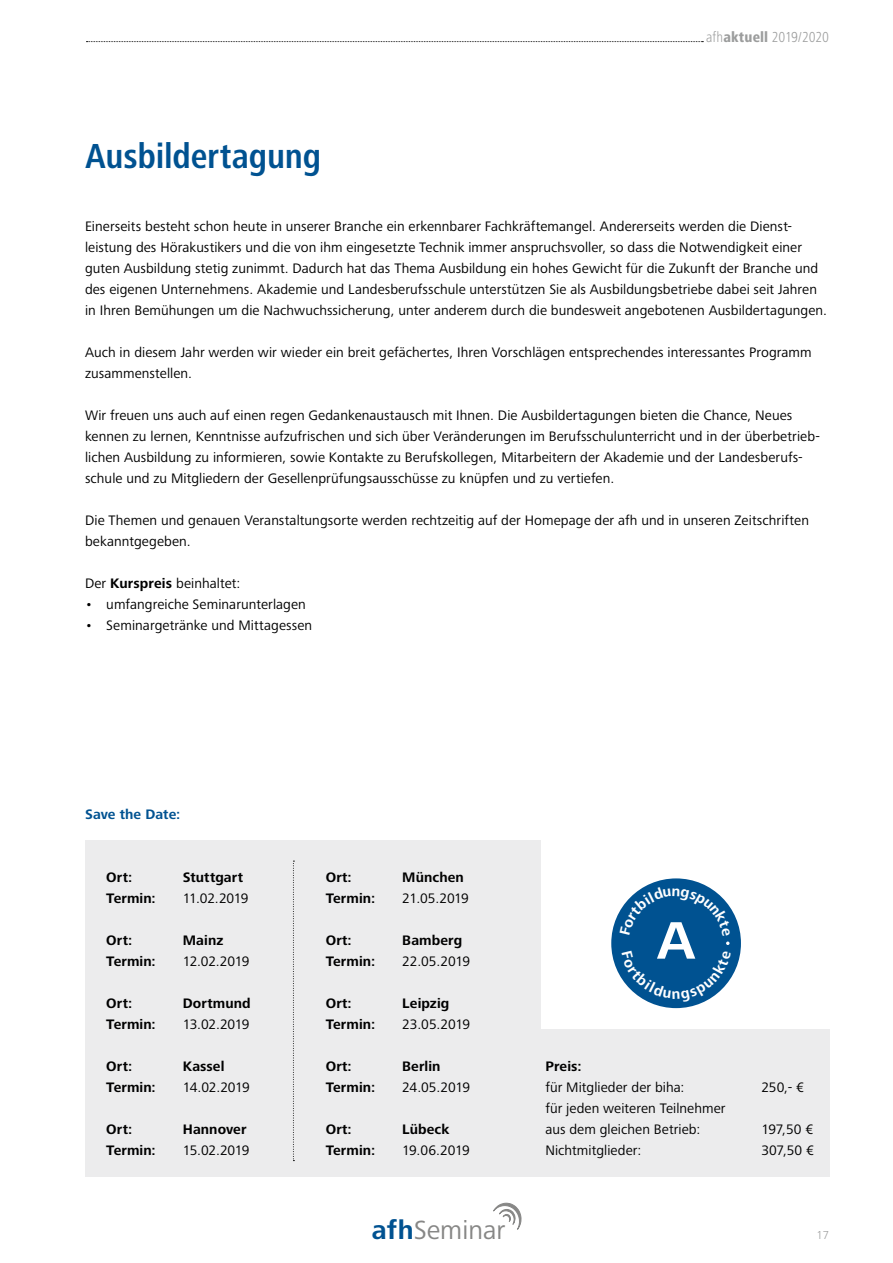
<style>
.page{position:relative;width:893px;height:1263px;background:#fff}
.page>*{position:absolute;margin:0;border:0;box-sizing:border-box;transform-origin:0 0}
.t1{font:700 54.6px "Frutiger Next Pro";color:#fff}
.t2{font:700 condensed 36px "Frutiger Next LTW1 G";letter-spacing:-.005em;color:#005291}
.t3{font:27.3px "Frutiger Next Pro";color:#878786}
.t4{font:300 condensed 15px "Frutiger Next LTW1 G";letter-spacing:-.015em;color:#9c9d9d}
.t5{font:14.25px/21px "Frutiger Next LTW1 G";letter-spacing:.005em;color:#000}
.t6{font:700 14.25px "Frutiger Next LTW1 G";letter-spacing:.005em;color:#000}
.t7{font:700 14.25px "Frutiger Next LTW1 G";letter-spacing:.005em;color:#005291}
.t8{font:300 12px "Frutiger Next LTW1 G";color:#9c9d9d}
.s1{font-weight:800}
.s2{font-weight:700}
.s3{font-weight:700;color:#005291}
</style>
<div class="page">
<svg style="left:86px;top:41px;width:617px;height:1px"></svg>
<div style="left:85px;top:840px;width:744px;height:336px;background:#ececed"></div>
<div style="left:541px;top:824px;width:305px;height:205px;background:#fff"></div>
<div style="left:611px;top:878px;width:130px;height:130px;background:#005291;border-radius:50%"></div>
<svg style="left:293px;top:861px;width:1px;height:300px"></svg>
<svg style="left:493px;top:1203px;width:28px;height:26px"></svg>
<svg style="left:622px;top:978px;width:109px;height:24px"></svg>
<svg style="left:620px;top:887px;width:110px;height:58px"></svg>
<h2 class="t2" style="left:85px;top:135px;width:238px">Ausbildertagung</h2>
<p class="t4" style="left:706px;top:28px;width:124px">afh<span class="s1">aktuell</span> 2019/2020</p>
<p class="t5" style="left:85px;top:216px;width:744px">Einerseits besteht schon heute in unserer Branche ein erkennbarer Fachkräftemangel. Andererseits werden die Dienst&shy;leistung des Hörakustikers und die von ihm eingesetzte Technik immer anspruchsvoller, so dass die Notwendigkeit einer guten Ausbildung stetig zunimmt. Dadurch hat das Thema Ausbildung ein hohes Gewicht für die Zukunft der Branche und des eigenen Unternehmens. Akademie und Landesberufsschule unterstützen Sie als Ausbildungsbetriebe dabei seit Jahren in Ihren Bemühungen um die Nachwuchssicherung, unter anderem durch die bundesweit angebotenen Ausbildertagungen.</p>
<p class="t5" style="left:85px;top:342px;width:728px">Auch in diesem Jahr werden wir wieder ein breit gefächertes, Ihren Vorschlägen entsprechendes interessantes Programm zusammenstellen.</p>
<p class="t5" style="left:85px;top:405px;width:736px">Wir freuen uns auch auf einen regen Gedankenaustausch mit Ihnen. Die Ausbildertagungen bieten die Chance, Neues kennen zu lernen, Kenntnisse aufzufrischen und sich über Veränderungen im Berufsschulunterricht und in der überbetrieb&shy;lichen Ausbildung zu informieren, sowie Kontakte zu Berufskollegen, Mitarbeitern der Akademie und der Landesberufs&shy;schule und zu Mitgliedern der Gesellenprüfungsausschüsse zu knüpfen und zu vertiefen.</p>
<p class="t5" style="left:85px;top:510px;width:725px">Die Themen und genauen Veranstaltungsorte werden rechtzeitig auf der Homepage der afh und in unseren Zeitschriften bekanntgegeben.</p>
<p class="t5" style="left:85px;top:573px;width:157px">Der <span class="s2">Kurspreis</span> beinhaltet:</p>
<p class="t5" style="left:85px;top:594px;width:222px">• umfangreiche Seminarunterlagen</p>
<p class="t5" style="left:85px;top:615px;width:229px">• Seminargetränke und Mittagessen</p>
<p class="t7" style="left:85px;top:806px;width:97px">Save the Date:</p>
<p class="t6" style="left:106px;top:869px;width:28px">Ort:</p>
<p class="t6" style="left:183px;top:869px;width:62px">Stuttgart</p>
<p class="t6" style="left:106px;top:890px;width:51px">Termin:</p>
<p class="t5" style="left:183px;top:888px;width:67px">11.02.2019</p>
<p class="t6" style="left:106px;top:932px;width:28px">Ort:</p>
<p class="t6" style="left:183px;top:932px;width:42px">Mainz</p>
<p class="t6" style="left:106px;top:953px;width:51px">Termin:</p>
<p class="t5" style="left:183px;top:951px;width:68px">12.02.2019</p>
<p class="t6" style="left:106px;top:995px;width:28px">Ort:</p>
<p class="t6" style="left:183px;top:995px;width:69px">Dortmund</p>
<p class="t6" style="left:106px;top:1016px;width:51px">Termin:</p>
<p class="t5" style="left:183px;top:1014px;width:68px">13.02.2019</p>
<p class="t6" style="left:106px;top:1058px;width:28px">Ort:</p>
<p class="t6" style="left:183px;top:1058px;width:43px">Kassel</p>
<p class="t6" style="left:106px;top:1079px;width:51px">Termin:</p>
<p class="t5" style="left:183px;top:1077px;width:69px">14.02.2019</p>
<p class="t6" style="left:106px;top:1121px;width:28px">Ort:</p>
<p class="t6" style="left:183px;top:1121px;width:65px">Hannover</p>
<p class="t6" style="left:106px;top:1142px;width:51px">Termin:</p>
<p class="t5" style="left:183px;top:1140px;width:68px">15.02.2019</p>
<p class="t6" style="left:326px;top:869px;width:28px">Ort:</p>
<p class="t6" style="left:402px;top:869px;width:63px">München</p>
<p class="t6" style="left:326px;top:890px;width:51px">Termin:</p>
<p class="t5" style="left:402px;top:888px;width:68px">21.05.2019</p>
<p class="t6" style="left:326px;top:932px;width:28px">Ort:</p>
<p class="t6" style="left:402px;top:932px;width:61px">Bamberg</p>
<p class="t6" style="left:326px;top:953px;width:51px">Termin:</p>
<p class="t5" style="left:402px;top:951px;width:69px">22.05.2019</p>
<p class="t6" style="left:326px;top:995px;width:28px">Ort:</p>
<p class="t6" style="left:402px;top:995px;width:49px">Leipzig</p>
<p class="t6" style="left:326px;top:1016px;width:51px">Termin:</p>
<p class="t5" style="left:402px;top:1014px;width:69px">23.05.2019</p>
<p class="t6" style="left:326px;top:1058px;width:28px">Ort:</p>
<p class="t6" style="left:402px;top:1058px;width:40px">Berlin</p>
<p class="t6" style="left:326px;top:1079px;width:51px">Termin:</p>
<p class="t5" style="left:402px;top:1077px;width:69px">24.05.2019</p>
<p class="t6" style="left:326px;top:1121px;width:28px">Ort:</p>
<p class="t6" style="left:402px;top:1121px;width:49px">Lübeck</p>
<p class="t6" style="left:326px;top:1142px;width:51px">Termin:</p>
<p class="t5" style="left:402px;top:1140px;width:69px">19.06.2019</p>
<h3 class="t3" style="left:372px;top:1214px;width:135px"><span class="s3">afh</span>Seminar</h3>
<h1 class="t1" style="left:657px;top:909px;width:40px">A</h1>
<p class="t6" style="left:545px;top:1058px;width:38px">Preis:</p>
<p class="t5" style="left:545px;top:1077px;width:140px">für Mitglieder der biha:</p>
<p class="t5" style="left:761px;top:1077px;width:44px">250,- €</p>
<p class="t5" style="left:545px;top:1098px;width:182px">für jeden weiteren Teilnehmer aus dem gleichen Betrieb:</p>
<p class="t5" style="left:761px;top:1119px;width:53px">197,50 €</p>
<p class="t5" style="left:545px;top:1140px;width:98px">Nichtmitglieder:</p>
<p class="t5" style="left:761px;top:1140px;width:54px">307,50 €</p>
<p class="t8" style="left:816px;top:1228px;width:14px">17</p>
</div>
